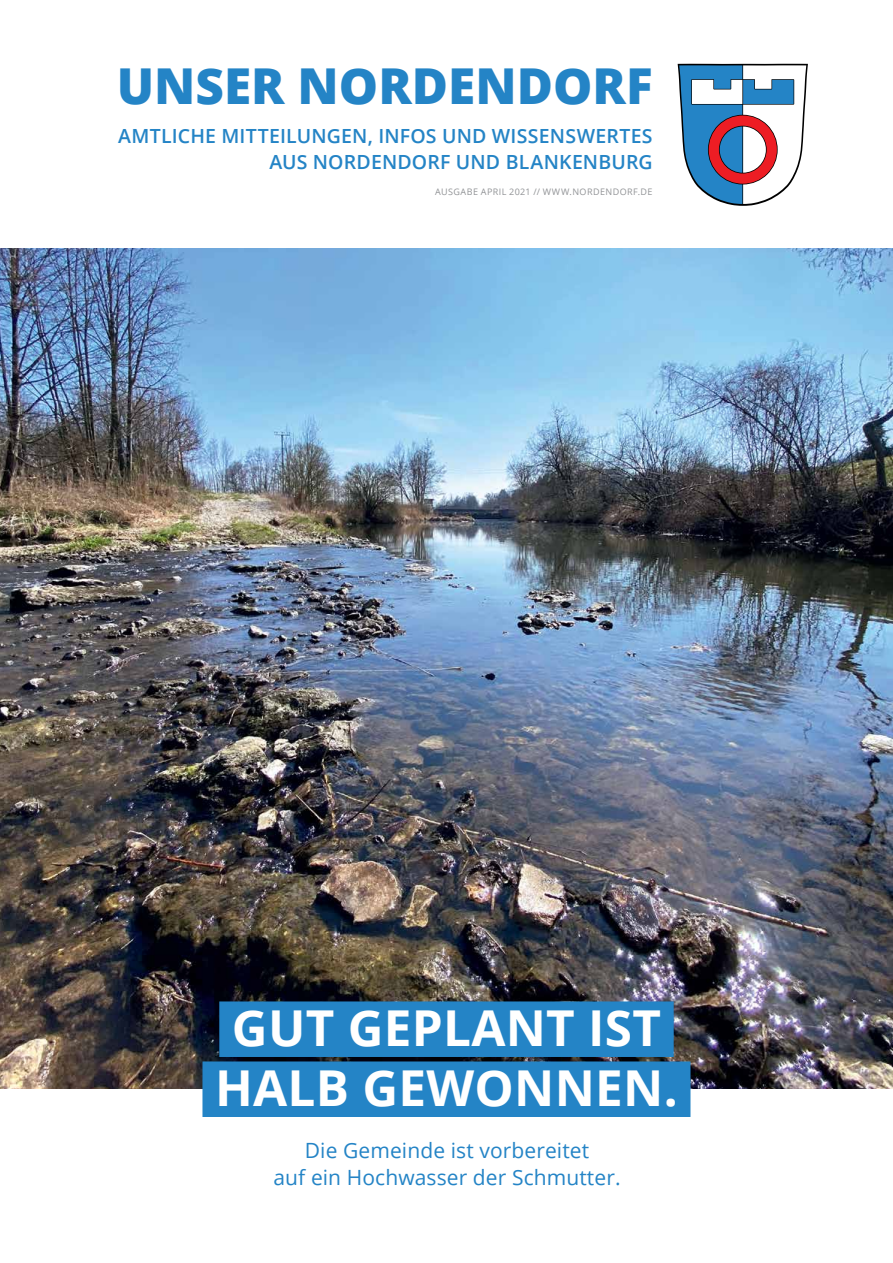
<style>
.page{position:relative;width:893px;height:1263px;background:#fff}
.page>*{position:absolute;margin:0;border:0;box-sizing:border-box;transform-origin:0 0}
.t1{font:700 49.5px/60px "Open Sans";letter-spacing:.005em;color:#fff;text-align:center}
.t2{font:800 49.5px "Open Sans";color:#2484c6}
.t3{font:21px/27px "Open Sans";letter-spacing:.005em;color:#2484c6;text-align:center}
.t4{font:600 19.5px/25.5px "Open Sans";letter-spacing:.005em;color:#2484c6;text-align:right}
.t5{font:9px "Open Sans";letter-spacing:.05em;color:#919396}
</style>
<div class="page">
<svg style="left:678px;top:64px;width:130px;height:142px"></svg>
<img style="left:0;top:248px;width:893px;height:841px">
<div style="left:219px;top:1001px;width:455px;height:56px;background:#2484c6"></div>
<div style="left:202px;top:1061px;width:488px;height:56px;background:#2484c6"></div>
<h1 class="t2" style="left:117px;top:48px;width:537px">UNSER NORDENDORF</h1>
<p class="t4" style="left:118px;top:123px;width:536px">AMTLICHE MITTEILUNGEN, INFOS UND WISSENSWERTES<br>AUS NORDENDORF UND BLANKENBURG</p>
<p class="t5" style="left:435px;top:186px;width:219px">AUSGABE APRIL 2021 // WWW.NORDENDORF.DE</p>
<h1 class="t1" style="left:215px;top:997px;width:464px">GUT GEPLANT IST<br>HALB GEWONNEN.</h1>
<p class="t3" style="left:273px;top:1136px;width:349px">Die Gemeinde ist vorbereitet<br>auf ein Hochwasser der Schmutter.</p>
</div>
